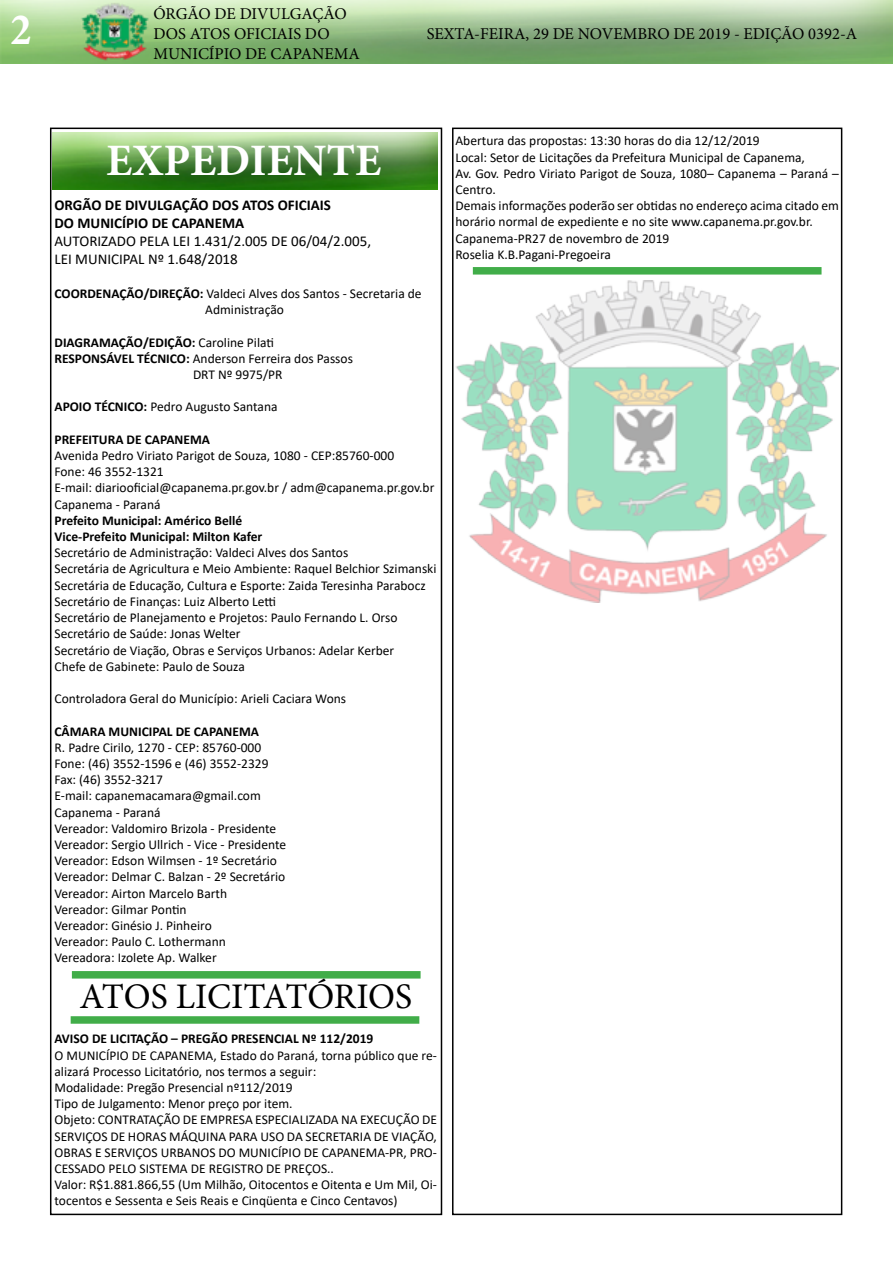
<style>
.page{position:relative;width:893px;height:1263px;background:#fff}
.page>*{position:absolute;margin:0;border:0;box-sizing:border-box;transform-origin:0 0}
.t1{font:700 45px "Minion Pro";color:#fff}
.t2{font:700 condensed 45px "Minion Pro";color:#fff}
.t3{font:36px "Minion Pro";letter-spacing:-.01em;color:#000}
.t4{font:16.5px/19.8px "Minion Pro";color:#000}
.t5{font:15px/18px "Calibri";color:#000}
.t6{font:700 15px/18px "Calibri";color:#000}
.t7{font:13.5px/16.2px "Calibri";color:#000}
.t8{font:700 13.5px/16.2px "Calibri";color:#000}
.s1{font-weight:700}
.s2{font-weight:400}
</style>
<div class="page">
<div style="left:50px;top:128px;width:392px;height:1087px;border:2px solid #000"></div>
<img style="left:0;top:0;width:893px;height:64px">
<div style="left:452px;top:128px;width:390px;height:1087px;border:2px solid #000"></div>
<img style="left:53px;top:132px;width:384px;height:58px">
<div style="left:72px;top:971px;width:349px;height:7px;background:#41ad49"></div>
<div style="left:71px;top:1016px;width:348px;height:8px;background:#41ad49"></div>
<div style="left:473px;top:267px;width:348px;height:8px;background:#41ad49"></div>
<img style="left:456px;top:281px;width:383px;height:321px">
<h1 class="t2" style="left:11px;top:-1px;width:22px">2</h1>
<p class="t4" style="left:153px;top:4px;width:208px">ÓRGÃO DE DIVULGAÇÃO<br>DOS ATOS OFICIAIS DO<br>MUNICÍPIO DE CAPANEMA</p>
<p class="t4" style="left:427px;top:24px;width:432px">SEXTA-FEIRA, 29 DE NOVEMBRO DE 2019 - EDIÇÃO 0392-A</p>
<h1 class="t1" style="left:106px;top:129px;width:277px">EXPEDIENTE</h1>
<p class="t6" style="left:54px;top:196px;width:278px">ORGÃO DE DIVULGAÇÃO DOS ATOS OFICIAIS<br>DO MUNICÍPIO DE CAPANEMA</p>
<p class="t5" style="left:54px;top:231px;width:318px">AUTORIZADO PELA LEI 1.431/2.005 DE 06/04/2.005,<br>LEI MUNICIPAL Nº 1.648/2018</p>
<p class="t7" style="left:205px;top:285px;width:218px;text-indent:-151px"><span class="s1">COORDENAÇÃO/DIREÇÃO:</span> Valdeci Alves dos Santos - Secretaria de<br>Administração</p>
<p class="t8" style="left:54px;top:334px;width:221px">DIAGRAMAÇÃO/EDIÇÃO: <span class="s2">Caroline Pilati</span></p>
<p class="t7" style="left:54px;top:350px;width:300px"><span class="s1">RESPONSÁVEL TÉCNICO:</span> Anderson Ferreira dos Passos</p>
<p class="t7" style="left:193px;top:366px;width:91px">DRT Nº 9975/PR</p>
<p class="t7" style="left:54px;top:398px;width:225px"><span class="s1">APOIO TÉCNICO:</span> Pedro Augusto Santana</p>
<p class="t8" style="left:54px;top:431px;width:157px">PREFEITURA DE CAPANEMA</p>
<p class="t7" style="left:54px;top:447px;width:381px">Avenida Pedro Viriato Parigot de Souza, 1080 - CEP:85760-000<br>Fone: 46 3552-1321<br>E-mail: diariooficial@capanema.pr.gov.br / adm@capanema.pr.gov.br Capanema - Paraná</p>
<p class="t8" style="left:54px;top:512px;width:209px">Prefeito Municipal: Américo Bellé<br>Vice-Prefeito Municipal: Milton Kafer</p>
<p class="t7" style="left:54px;top:544px;width:384px">Secretário de Administração: Valdeci Alves dos Santos<br>Secretária de Agricultura e Meio Ambiente: Raquel Belchior Szimanski Secretária de Educação, Cultura e Esporte: Zaida Teresinha Parabocz Secretário de Finanças: Luiz Alberto Letti<br>Secretário de Planejamento e Projetos: Paulo Fernando L. Orso Secretário de Saúde: Jonas Welter<br>Secretário de Viação, Obras e Serviços Urbanos: Adelar Kerber<br>Chefe de Gabinete: Paulo de Souza</p>
<p class="t7" style="left:54px;top:690px;width:293px">Controladora Geral do Município: Arieli Caciara Wons</p>
<p class="t8" style="left:54px;top:723px;width:206px">CÂMARA MUNICIPAL DE CAPANEMA</p>
<p class="t7" style="left:54px;top:739px;width:233px">R. Padre Cirilo, 1270 - CEP: 85760-000<br>Fone: (46) 3552-1596 e (46) 3552-2329<br>Fax: (46) 3552-3217<br>E-mail: capanemacamara@gmail.com Capanema - Paraná<br>Vereador: Valdomiro Brizola - Presidente Vereador: Sergio Ullrich - Vice - Presidente Vereador: Edson Wilmsen - 1º Secretário Vereador: Delmar C. Balzan - 2º Secretário Vereador: Airton Marcelo Barth<br>Vereador: Gilmar Pontin<br>Vereador: Ginésio J. Pinheiro<br>Vereador: Paulo C. Lothermann Vereadora: Izolete Ap. Walker</p>
<h2 class="t3" style="left:79px;top:972px;width:334px">ATOS LICITATÓRIOS</h2>
<p class="t8" style="left:54px;top:1030px;width:320px">AVISO DE LICITAÇÃO – PREGÃO PRESENCIAL Nº 112/2019</p>
<p class="t7" style="left:54px;top:1046px;width:384px">O MUNICÍPIO DE CAPANEMA, Estado do Paraná, torna público que re&shy;alizará Processo Licitatório, nos termos a seguir:<br>Modalidade: Pregão Presencial nº112/2019<br>Tipo de Julgamento: Menor preço por item.<br>Objeto: CONTRATAÇÃO DE EMPRESA ESPECIALIZADA NA EXECUÇÃO DE SERVIÇOS DE HORAS MÁQUINA PARA USO DA SECRETARIA DE VIAÇÃO, OBRAS E SERVIÇOS URBANOS DO MUNICÍPIO DE CAPANEMA-PR, PRO-CESSADO PELO SISTEMA DE REGISTRO DE PREÇOS..<br>Valor: R$1.881.866,55 (Um Milhão, Oitocentos e Oitenta e Um Mil, Oi&shy;tocentos e Sessenta e Seis Reais e Cinqüenta e Cinco Centavos)</p>
<p class="t7" style="left:455px;top:132px;width:385px">Abertura das propostas: 13:30 horas do dia 12/12/2019<br>Local: Setor de Licitações da Prefeitura Municipal de Capanema,<br>Av. Gov. Pedro Viriato Parigot de Souza, 1080– Capanema – Paraná – Centro.<br>Demais informações poderão ser obtidas no endereço acima citado em horário normal de expediente e no site www.capanema.pr.gov.br.<br>Capanema-PR27 de novembro de 2019<br>Roselia K.B.Pagani-Pregoeira</p>
</div>
